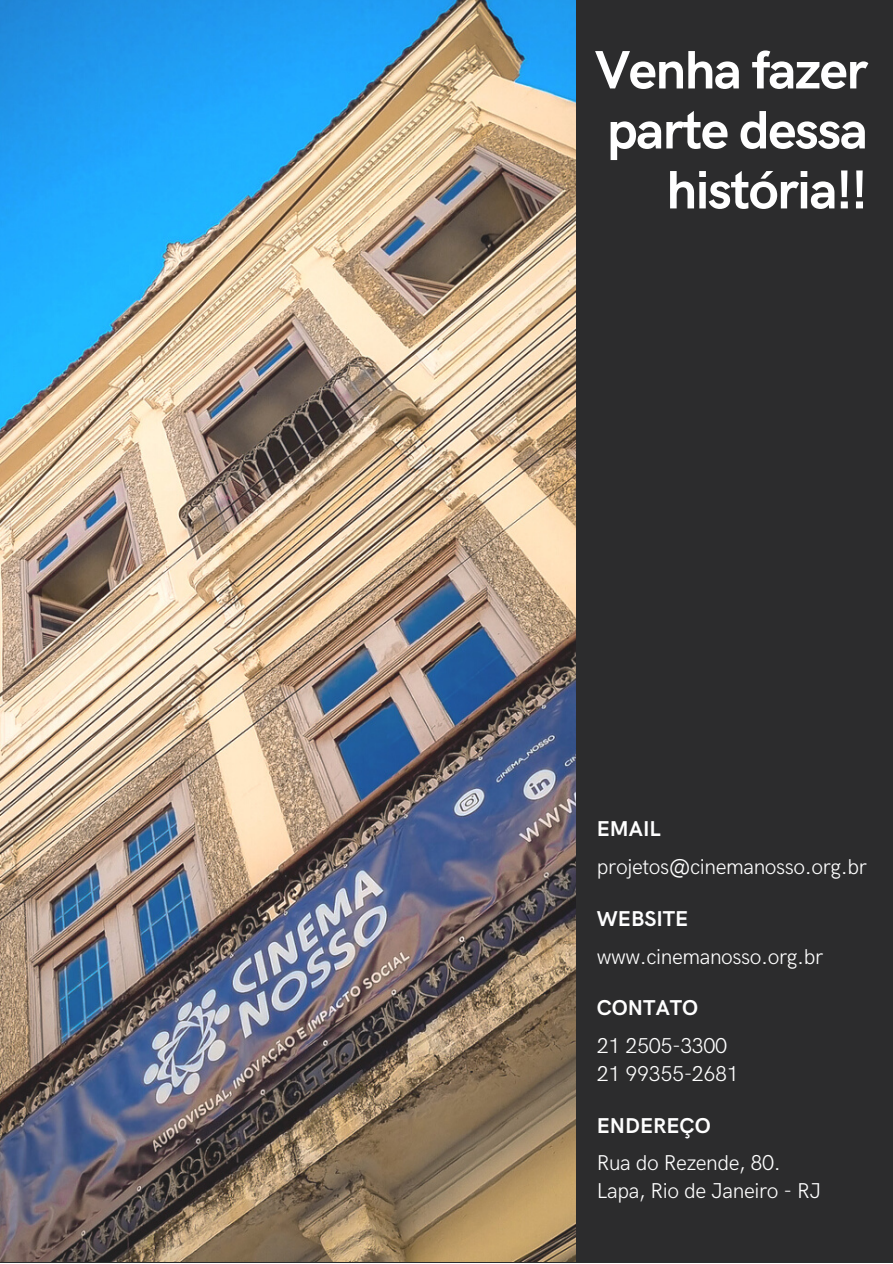
<style>
.page{position:relative;width:893px;height:1264px;background:#fff}
.page>*{position:absolute;margin:0;border:0;box-sizing:border-box;transform-origin:0 0}
.t1{font:700 54.15px/60px "HK Grotesk";letter-spacing:-.03em;color:#fff;text-align:right}
.t2{font:300 21.6px "HK Grotesk";letter-spacing:-.02em;color:#fff}
.t3{font:700 21.6px "HK Grotesk";color:#fff}
</style>
<div class="page">
<div style="left:0;top:0;width:892px;height:1262px;background:#2c2c2d"></div>
<img style="left:0;top:0;width:575px;height:1261px">
<p class="t1" style="left:594px;top:42px;width:274px">Venha fazer parte dessa história!!</p>
<p class="t3" style="left:596px;top:816px;width:65px">EMAIL</p>
<p class="t2" style="left:596px;top:854px;width:272px">projetos@cinemanosso.org.br</p>
<p class="t3" style="left:596px;top:907px;width:93px">WEBSITE</p>
<p class="t2" style="left:596px;top:944px;width:228px">www.cinemanosso.org.br</p>
<p class="t3" style="left:596px;top:995px;width:103px">CONTATO</p>
<p class="t2" style="left:596px;top:1033px;width:132px">21 2505-3300</p>
<p class="t2" style="left:596px;top:1061px;width:144px">21 99355-2681</p>
<p class="t3" style="left:596px;top:1113px;width:115px">ENDEREÇO</p>
<p class="t2" style="left:596px;top:1150px;width:185px">Rua do Rezende, 80.</p>
<p class="t2" style="left:596px;top:1178px;width:226px">Lapa, Rio de Janeiro - RJ</p>
</div>
